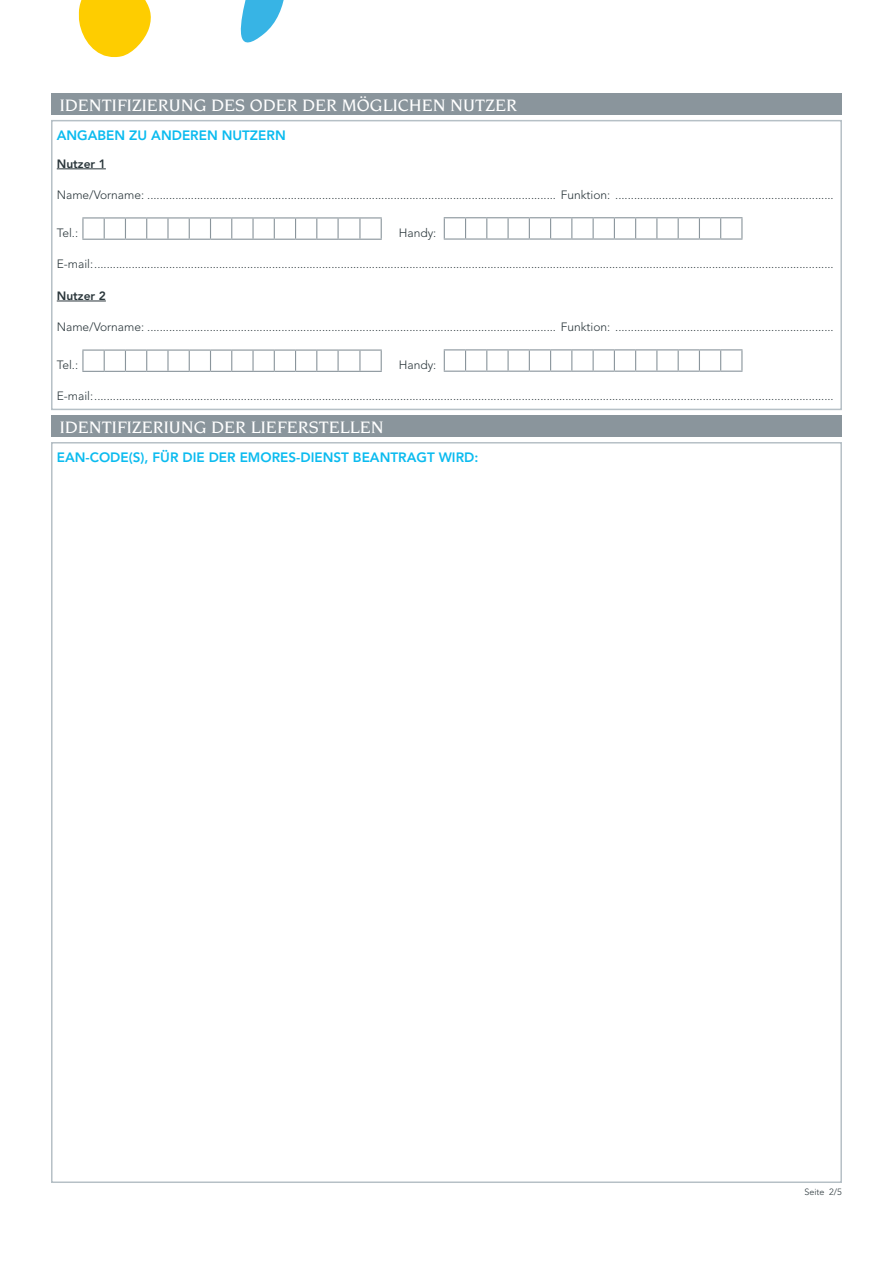
<style>
.page{position:relative;width:893px;height:1263px;background:#fff}
.page>*{position:absolute;margin:0;border:0;box-sizing:border-box;transform-origin:0 0}
.t1{font:500 18px "Novarese Std";color:#fff}
.t2{font:800 13.5px "Avenir LT Std";color:#0bbbef}
.t3{font:300 12px "Avenir LT Std";color:#2a363b}
.t4{font:800 12px "Avenir LT Std";color:#2a363b}
.t5{font:300 9px "Avenir LT Std";color:#2a363b}
</style>
<div class="page">
<svg style="left:240px;top:0;width:44px;height:43px"></svg>
<svg style="left:79px;top:0;width:72px;height:57px"></svg>
<hr style="left:57px;top:168px;width:49px;height:1px;background:#2a363b">
<hr style="left:57px;top:301px;width:49px;height:1px;background:#2a363b">
<svg style="left:82px;top:217px;width:300px;height:23px"></svg>
<svg style="left:444px;top:217px;width:298px;height:21px"></svg>
<hr style="left:444px;top:238px;width:22px;height:2px;background:#8a959c">
<hr style="left:466px;top:238px;width:21px;height:2px;background:#8a959c">
<hr style="left:487px;top:238px;width:21px;height:2px;background:#8a959c">
<hr style="left:508px;top:238px;width:21px;height:2px;background:#8a959c">
<hr style="left:529px;top:238px;width:22px;height:2px;background:#8a959c">
<hr style="left:551px;top:238px;width:21px;height:2px;background:#8a959c">
<hr style="left:572px;top:238px;width:21px;height:2px;background:#8a959c">
<hr style="left:593px;top:238px;width:21px;height:2px;background:#8a959c">
<hr style="left:614px;top:238px;width:22px;height:2px;background:#8a959c">
<hr style="left:636px;top:238px;width:21px;height:2px;background:#8a959c">
<hr style="left:657px;top:238px;width:21px;height:2px;background:#8a959c">
<hr style="left:678px;top:238px;width:21px;height:2px;background:#8a959c">
<hr style="left:699px;top:238px;width:22px;height:2px;background:#8a959c">
<hr style="left:721px;top:238px;width:21px;height:2px;background:#8a959c">
<hr style="left:82px;top:349px;width:22px;height:2px;background:#8a959c">
<hr style="left:104px;top:349px;width:21px;height:2px;background:#8a959c">
<hr style="left:125px;top:349px;width:22px;height:2px;background:#8a959c">
<hr style="left:147px;top:349px;width:21px;height:2px;background:#8a959c">
<hr style="left:168px;top:349px;width:21px;height:2px;background:#8a959c">
<hr style="left:189px;top:349px;width:21px;height:2px;background:#8a959c">
<hr style="left:210px;top:349px;width:22px;height:2px;background:#8a959c">
<hr style="left:232px;top:349px;width:21px;height:2px;background:#8a959c">
<hr style="left:253px;top:349px;width:21px;height:2px;background:#8a959c">
<hr style="left:274px;top:349px;width:22px;height:2px;background:#8a959c">
<hr style="left:296px;top:349px;width:21px;height:2px;background:#8a959c">
<hr style="left:317px;top:349px;width:21px;height:2px;background:#8a959c">
<hr style="left:338px;top:349px;width:22px;height:2px;background:#8a959c">
<hr style="left:360px;top:349px;width:22px;height:2px;background:#8a959c">
<svg style="left:82px;top:351px;width:300px;height:21px"></svg>
<svg style="left:444px;top:349px;width:298px;height:23px"></svg>
<div style="left:51px;top:120px;width:791px;height:290px;border:2px solid #b6c0c6"></div>
<div style="left:51px;top:94px;width:791px;height:21px;background:#8a959c"></div>
<div style="left:51px;top:415px;width:791px;height:22px;background:#8a959c"></div>
<h1 class="t1" style="left:60px;top:95px;width:459px">IDENTIFIZIERUNG DES ODER DER MÖGLICHEN NUTZER</h1>
<p class="t2" style="left:57px;top:127px;width:230px">ANGABEN ZU ANDEREN NUTZERN</p>
<p class="t4" style="left:57px;top:156px;width:51px">Nutzer 1</p>
<p class="t3" style="left:57px;top:188px;width:778px">Name/Vorname: ................................................................................................................................... Funktion: ......................................................................</p>
<p class="t3" style="left:57px;top:225px;width:23px">Tel.:</p>
<p class="t3" style="left:399px;top:225px;width:39px">Handy:</p>
<p class="t3" style="left:57px;top:257px;width:778px">E-mail:.............................................................................................................................................................................................................................................</p>
<p class="t4" style="left:57px;top:288px;width:51px">Nutzer 2</p>
<p class="t3" style="left:57px;top:320px;width:778px">Name/Vorname: ................................................................................................................................... Funktion: ......................................................................</p>
<p class="t3" style="left:57px;top:358px;width:23px">Tel.:</p>
<p class="t3" style="left:399px;top:358px;width:39px">Handy:</p>
<p class="t3" style="left:57px;top:389px;width:778px">E-mail:.............................................................................................................................................................................................................................................</p>
<h1 class="t1" style="left:60px;top:417px;width:326px">IDENTIFIZERIUNG DER LIEFERSTELLEN</h1>
<p class="t2" style="left:57px;top:450px;width:423px">EAN-CODE(S), FÜR DIE DER EMORES-DIENST BEANTRAGT WIRD:</p>
<p class="t5" style="left:804px;top:1186px;width:39px">Seite 2/5</p>
</div>
